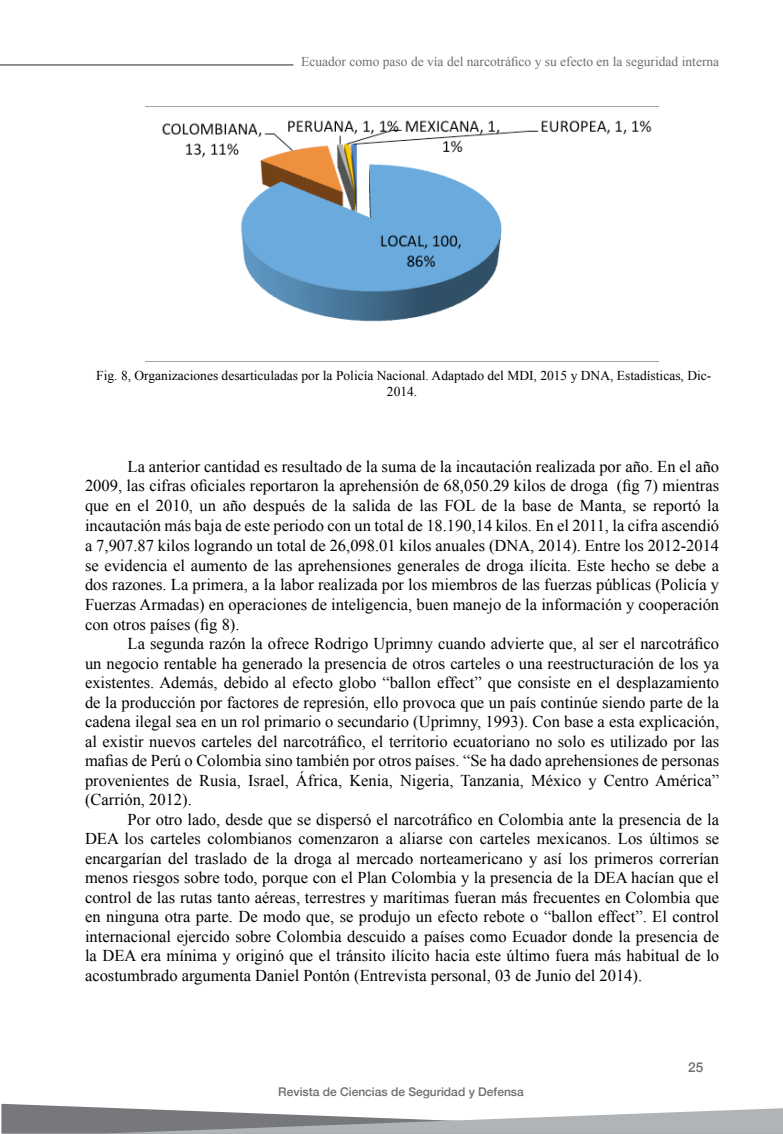
<style>
.page{position:relative;width:783px;height:1134px;background:#fff}
.page>*{position:absolute;margin:0;border:0;box-sizing:border-box;transform-origin:0 0}
.t1{font:16.5px/19.5px "Times New Roman";color:#000;text-align:justify}
.t2{font:13.5px/16.2px "Times New Roman";color:#000;text-align:center}
.t3{font:13.5px "Times New Roman";color:#6d6e71}
.t4{font:500 13.5px "Helvetica Neue";color:#6d6e71}
.t5{font:500 12px "Helvetica Neue";color:#6d6e71}
</style>
<div class="page">
<svg style="left:1px;top:1104px;width:782px;height:30px"></svg>
<hr style="left:0;top:64px;width:293px;height:2px;background:#6d6e71">
<img style="left:146px;top:106px;width:512px;height:256px">
<p class="t3" style="left:301px;top:53px;width:420px">Ecuador como paso de vía del narcotráfico y su efecto en la seguridad interna</p>
<p class="t2" style="left:96px;top:367px;width:616px">Fig. 8, Organizaciones desarticuladas por la Policía Nacional. Adaptado del MDI, 2015 y DNA, Estadísticas, Dic-<br>2014.</p>
<p class="t1" style="left:85px;top:456px;width:636px;text-indent:43px">La anterior cantidad es resultado de la suma de la incautación realizada por año. En el año 2009, las cifras oficiales reportaron la aprehensión de 68,050.29 kilos de droga (fig 7) mientras que en el 2010, un año después de la salida de las FOL de la base de Manta, se reportó la incautación más baja de este periodo con un total de 18.190,14 kilos. En el 2011, la cifra ascendió a 7,907.87 kilos logrando un total de 26,098.01 kilos anuales (DNA, 2014). Entre los 2012-2014 se evidencia el aumento de las aprehensiones generales de droga ilícita. Este hecho se debe a dos razones. La primera, a la labor realizada por los miembros de las fuerzas públicas (Policía y Fuerzas Armadas) en operaciones de inteligencia, buen manejo de la información y cooperación con otros países (fig 8).</p>
<p class="t1" style="left:85px;top:634px;width:635px;text-indent:43px">La segunda razón la ofrece Rodrigo Uprimny cuando advierte que, al ser el narcotráfico un negocio rentable ha generado la presencia de otros carteles o una reestructuración de los ya existentes. Además, debido al efecto globo “ballon effect” que consiste en el desplazamiento de la producción por factores de represión, ello provoca que un país continúe siendo parte de la cadena ilegal sea en un rol primario o secundario (Uprimny, 1993). Con base a esta explicación, al existir nuevos carteles del narcotráfico, el territorio ecuatoriano no solo es utilizado por las mafias de Perú o Colombia sino también por otros países. “Se ha dado aprehensiones de personas provenientes de Rusia, Israel, África, Kenia, Nigeria, Tanzania, México y Centro América” (Carrión, 2012).</p>
<p class="t1" style="left:85px;top:809px;width:635px;text-indent:43px">Por otro lado, desde que se dispersó el narcotráfico en Colombia ante la presencia de la DEA los carteles colombianos comenzaron a aliarse con carteles mexicanos. Los últimos se encargarían del traslado de la droga al mercado norteamericano y así los primeros correrían menos riesgos sobre todo, porque con el Plan Colombia y la presencia de la DEA hacían que el control de las rutas tanto aéreas, terrestres y marítimas fueran más frecuentes en Colombia que en ninguna otra parte. De modo que, se produjo un efecto rebote o “ballon effect”. El control internacional ejercido sobre Colombia descuido a países como Ecuador donde la presencia de la DEA era mínima y originó que el tránsito ilícito hacia este último fuera más habitual de lo acostumbrado argumenta Daniel Pontón (Entrevista personal, 03 de Junio del 2014).</p>
<p class="t5" style="left:278px;top:1082px;width:247px">Revista de Ciencias de Seguridad y Defensa</p>
<p class="t4" style="left:688px;top:1056px;width:17px">25</p>
</div>
